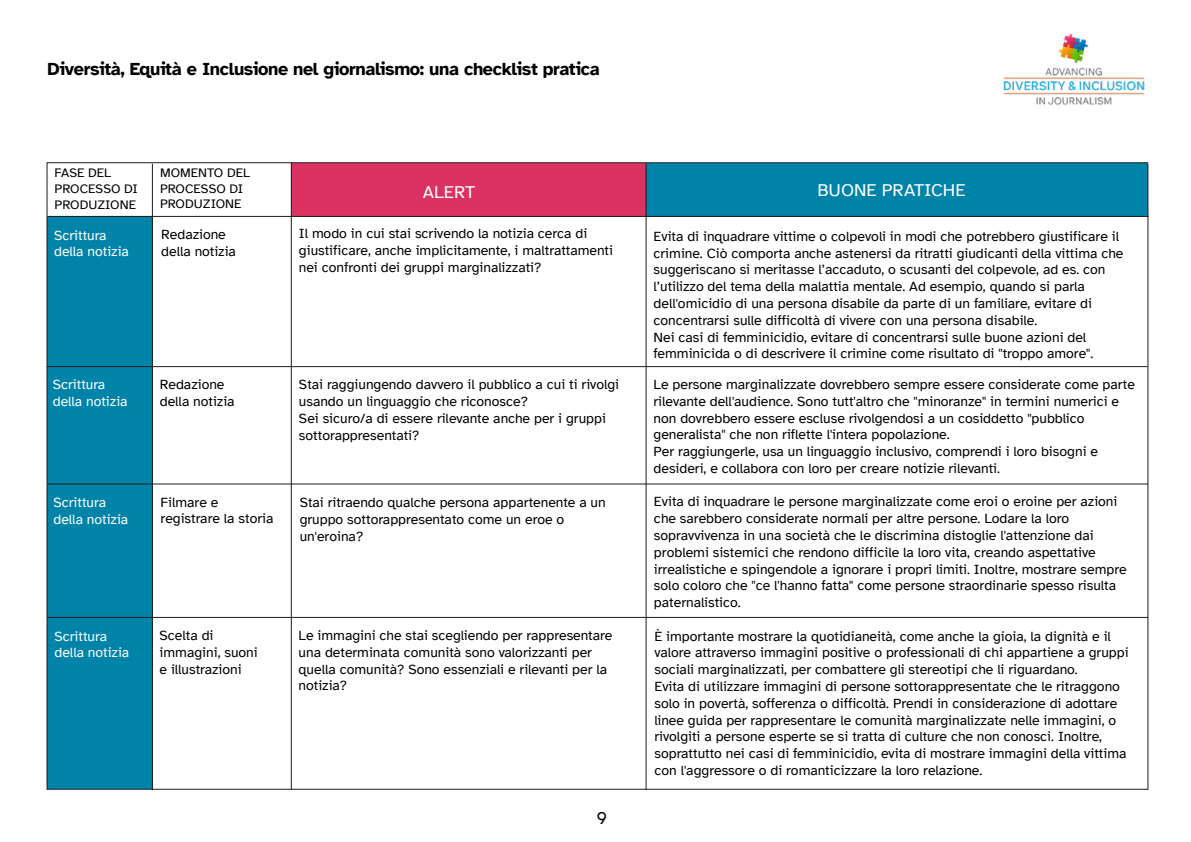
<style>
.page{position:relative;width:1191px;height:842px;background:#fff}
.page>*{position:absolute;margin:0;border:0;box-sizing:border-box;transform-origin:0 0}
.t1{font:700 18px "Atkinson Hyperlegible";letter-spacing:-.02em;color:#000}
.t2{font:18px "Atkinson Hyperlegible";color:#fff}
.t3{font:18px "Atkinson Hyperlegible";color:#000}
.t4{font:14px/16.8px "Atkinson Hyperlegible";color:#000}
.t5{font:14px/16.8px "Atkinson Hyperlegible";color:#fff}
.t6{font:13px/15.6px "Atkinson Hyperlegible";color:#000}
</style>
<div class="page">
<div style="left:47px;top:216px;width:105px;height:573px;background:#0083a9"></div>
<div style="left:291px;top:163px;width:355px;height:53px;background:#dc3262"></div>
<div style="left:646px;top:163px;width:501px;height:53px;background:#0083a9"></div>
<hr style="left:47px;top:617px;width:1101px;height:1px;background:#1d1d1b">
<hr style="left:47px;top:483px;width:1101px;height:1px;background:#1d1d1b">
<hr style="left:47px;top:366px;width:1100px;height:1px;background:#1d1d1b">
<hr style="left:48px;top:216px;width:1100px;height:1px;background:#1d1d1b">
<hr style="left:1147px;top:163px;width:1px;height:627px;background:#1d1d1b">
<hr style="left:645px;top:163px;width:1px;height:627px;background:#1d1d1b">
<hr style="left:291px;top:163px;width:1px;height:626px;background:#1d1d1b">
<hr style="left:152px;top:164px;width:1px;height:626px;background:#1d1d1b">
<img style="left:1003px;top:33px;width:142px;height:72px">
<p class="t1" style="left:48px;top:59px;width:553px">Diversità, Equità e Inclusione nel giornalismo: una checklist pratica</p>
<p class="t6" style="left:55px;top:165px;width:85px">FASE DEL<br>PROCESSO DI<br>PRODUZIONE</p>
<p class="t6" style="left:160px;top:165px;width:92px">MOMENTO DEL<br>PROCESSO DI<br>PRODUZIONE</p>
<p class="t5" style="left:54px;top:227px;width:76px">Scrittura della notizia</p>
<p class="t4" style="left:161px;top:226px;width:76px">Redazione della notizia</p>
<p class="t5" style="left:53px;top:376px;width:76px">Scrittura della notizia</p>
<p class="t4" style="left:160px;top:376px;width:76px">Redazione della notizia</p>
<p class="t5" style="left:54px;top:494px;width:76px">Scrittura della notizia</p>
<p class="t4" style="left:161px;top:494px;width:114px">Filmare e registrare la storia</p>
<p class="t5" style="left:55px;top:628px;width:76px">Scrittura della notizia</p>
<p class="t4" style="left:160px;top:627px;width:100px">Scelta di immagini, suoni e illustrazioni</p>
<p class="t2" style="left:423px;top:182px;width:54px">ALERT</p>
<p class="t2" style="left:817px;top:180px;width:150px">BUONE PRATICHE</p>
<p class="t4" style="left:299px;top:225px;width:315px">Il modo in cui stai scrivendo la notizia cerca di giustificare, anche implicitamente, i maltrattamenti nei confronti dei gruppi marginalizzati?</p>
<p class="t4" style="left:653px;top:228px;width:471px">Evita di inquadrare vittime o colpevoli in modi che potrebbero giustificare il crimine. Ciò comporta anche astenersi da ritratti giudicanti della vittima che suggeriscano si meritasse l’accaduto, o scusanti del colpevole, ad es. con l’utilizzo del tema della malattia mentale. Ad esempio, quando si parla dell'omicidio di una persona disabile da parte di un familiare, evitare di concentrarsi sulle difficoltà di vivere con una persona disabile.<br>Nei casi di femminicidio, evitare di concentrarsi sulle buone azioni del femminicida o di descrivere il crimine come risultato di "troppo amore".</p>
<p class="t4" style="left:299px;top:376px;width:322px">Stai raggiungendo davvero il pubblico a cui ti rivolgi usando un linguaggio che riconosce?<br>Sei sicuro/a di essere rilevante anche per i gruppi sottorappresentati?</p>
<p class="t4" style="left:653px;top:376px;width:483px">Le persone marginalizzate dovrebbero sempre essere considerate come parte rilevante dell'audience. Sono tutt'altro che "minoranze" in termini numerici e non dovrebbero essere escluse rivolgendosi a un cosiddetto "pubblico generalista" che non riflette l'intera popolazione.<br>Per raggiungerle, usa un linguaggio inclusivo, comprendi i loro bisogni e desideri, e collabora con loro per creare notizie rilevanti.</p>
<p class="t4" style="left:300px;top:494px;width:308px">Stai ritraendo qualche persona appartenente a un gruppo sottorappresentato come un eroe o un'eroina?</p>
<p class="t4" style="left:654px;top:494px;width:474px">Evita di inquadrare le persone marginalizzate come eroi o eroine per azioni che sarebbero considerate normali per altre persone. Lodare la loro sopravvivenza in una società che le discrimina distoglie l'attenzione dai problemi sistemici che rendono difficile la loro vita, creando aspettative irrealistiche e spingendole a ignorare i propri limiti. Inoltre, mostrare sempre solo coloro che "ce l'hanno fatta" come persone straordinarie spesso risulta paternalistico.</p>
<p class="t4" style="left:298px;top:627px;width:315px">Le immagini che stai scegliendo per rappresentare una determinata comunità sono valorizzanti per quella comunità? Sono essenziali e rilevanti per la notizia?</p>
<p class="t4" style="left:654px;top:628px;width:475px">È importante mostrare la quotidianeità, come anche la gioia, la dignità e il valore attraverso immagini positive o professionali di chi appartiene a gruppi sociali marginalizzati, per combattere gli stereotipi che li riguardano.<br>Evita di utilizzare immagini di persone sottorappresentate che le ritraggono solo in povertà, sofferenza o difficoltà. Prendi in considerazione di adottare linee guida per rappresentare le comunità marginalizzate nelle immagini, o rivolgiti a persone esperte se si tratta di culture che non conosci. Inoltre, soprattutto nei casi di femminicidio, evita di mostrare immagini della vittima con l'aggressore o di romanticizzare la loro relazione.</p>
<p class="t3" style="left:596px;top:807px;width:12px">9</p>
</div>
